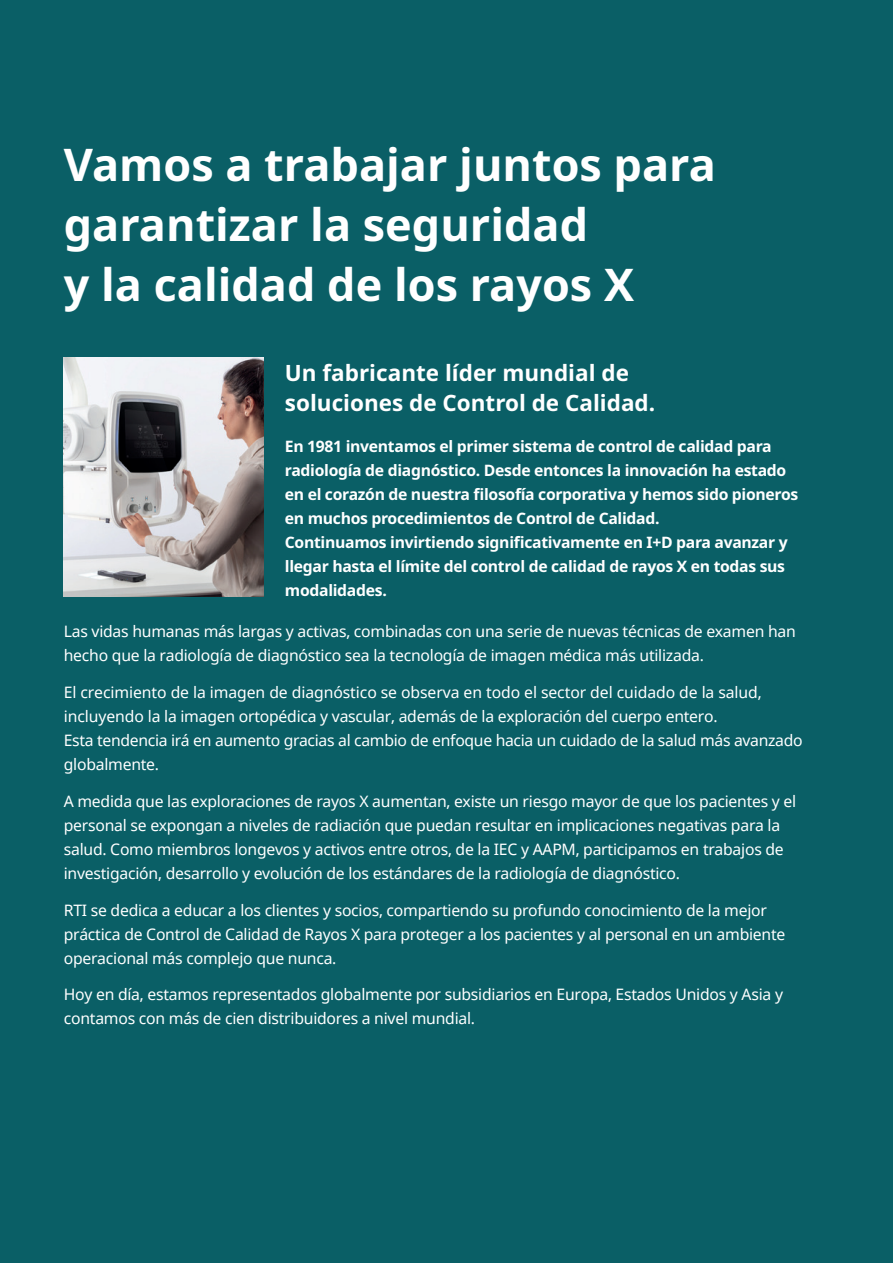
<style>
.page{position:relative;width:893px;height:1263px;background:#0a5f66}
.page>*{position:absolute;margin:0;border:0;box-sizing:border-box;transform-origin:0 0}
.t1{font:700 45px/60px "Noto Sans";color:#fff}
.t2{font:700 22.5px/30px "Noto Sans";color:#fff}
.t3{font:15.75px/24px "Noto Sans";letter-spacing:-.015em;color:#fff}
.t4{font:700 15.75px/24px "Noto Sans";letter-spacing:-.02em;color:#fff}
</style>
<div class="page">
<img style="left:64px;top:357px;width:200px;height:239px">
<h1 class="t1" style="left:64px;top:139px;width:654px">Vamos a trabajar juntos para garantizar la seguridad<br>y la calidad de los rayos X</h1>
<h2 class="t2" style="left:285px;top:360px;width:372px">Un fabricante líder mundial de soluciones de Control de Calidad.</h2>
<p class="t4" style="left:285px;top:436px;width:515px">En 1981 inventamos el primer sistema de control de calidad para radiología de diagnóstico. Desde entonces la innovación ha estado en el corazón de nuestra filosofía corporativa y hemos sido pioneros en muchos procedimientos de Control de Calidad.<br>Continuamos invirtiendo significativamente en I+D para avanzar y llegar hasta el límite del control de calidad de rayos X en todas sus modalidades.</p>
<p class="t3" style="left:64px;top:621px;width:734px">Las vidas humanas más largas y activas, combinadas con una serie de nuevas técnicas de examen han hecho que la radiología de diagnóstico sea la tecnología de imagen médica más utilizada.</p>
<p class="t3" style="left:64px;top:681px;width:740px">El crecimiento de la imagen de diagnóstico se observa en todo el sector del cuidado de la salud, incluyendo la la imagen ortopédica y vascular, además de la exploración del cuerpo entero.<br>Esta tendencia irá en aumento gracias al cambio de enfoque hacia un cuidado de la salud más avanzado globalmente.</p>
<p class="t3" style="left:64px;top:790px;width:734px">A medida que las exploraciones de rayos X aumentan, existe un riesgo mayor de que los pacientes y el personal se expongan a niveles de radiación que puedan resultar en implicaciones negativas para la salud. Como miembros longevos y activos entre otros, de la IEC y AAPM, participamos en trabajos de investigación, desarrollo y evolución de los estándares de la radiología de diagnóstico.</p>
<p class="t3" style="left:64px;top:899px;width:723px">RTI se dedica a educar a los clientes y socios, compartiendo su profundo conocimiento de la mejor práctica de Control de Calidad de Rayos X para proteger a los pacientes y al personal en un ambiente operacional más complejo que nunca.</p>
<p class="t3" style="left:64px;top:984px;width:721px">Hoy en día, estamos representados globalmente por subsidiarios en Europa, Estados Unidos y Asia y contamos con más de cien distribuidores a nivel mundial.</p>
</div>
